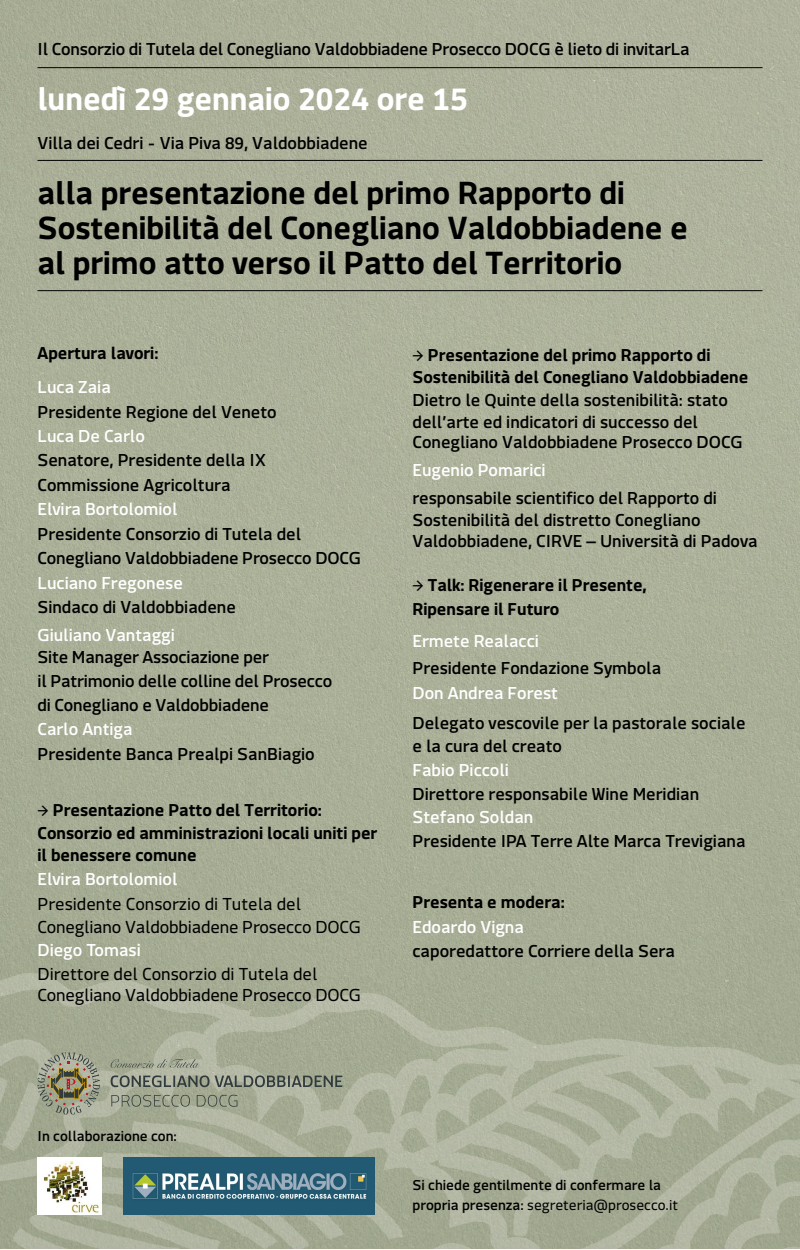
<style>
.page{position:relative;width:800px;height:1250px;background:#fff}
.page>*{position:absolute;margin:0;border:0;box-sizing:border-box;transform-origin:0 0}
.t1{font:700 33.75px/35px "Macho Modular";color:#000}
.t2{font:700 33.75px "Macho Modular";color:#fff}
.t3{font:500 18.12px/24.4px "Macho Modular";color:#000}
.t4{font:700 18.12px/23.5px "Macho Modular";color:#000}
.t5{font:500 18.12px "Macho Modular";color:#fff}
.t6{font:18.12px/23.5px "Macho Modular";letter-spacing:-.01em;color:#000}
.t7{font:500 15px/19px "Macho Modular";color:#000}
.s1{font-weight:400}
</style>
<div class="page">
<img style="left:0;top:0;width:800px;height:972px">
<hr style="left:38px;top:67px;width:724px;height:1px;background:#000">
<hr style="left:38px;top:160px;width:724px;height:1px;background:#000">
<hr style="left:38px;top:290px;width:724px;height:1px;background:#000">
<svg style="left:0;top:972px;width:800px;height:277px"></svg>
<svg style="left:38px;top:805px;width:10px;height:11px"></svg>
<svg style="left:413px;top:350px;width:10px;height:11px"></svg>
<svg style="left:413px;top:581px;width:10px;height:10px"></svg>
<p class="t3" style="left:38px;top:37px;width:654px">Il Consorzio di Tutela del Conegliano Valdobbiadene Prosecco DOCG è lieto di invitarLa</p>
<h1 class="t2" style="left:38px;top:79px;width:432px">lunedì 29 gennaio 2024 ore 15</h1>
<p class="t3" style="left:38px;top:131px;width:332px">Villa dei Cedri - Via Piva 89, Valdobbiadene</p>
<h1 class="t1" style="left:38px;top:175px;width:652px">alla presentazione del primo Rapporto di<br>Sostenibilità del Conegliano Valdobbiadene e al primo atto verso il Patto del Territorio</h1>
<p class="t4" style="left:38px;top:341px;width:122px">Apertura lavori:</p>
<p class="t5" style="left:38px;top:376px;width:75px">Luca Zaia</p>
<p class="t3" style="left:38px;top:399px;width:241px">Presidente Regione del Veneto</p>
<p class="t5" style="left:38px;top:425px;width:109px">Luca De Carlo</p>
<p class="t3" style="left:38px;top:448px;width:230px">Senatore, Presidente della IX<br>Commissione Agricoltura</p>
<p class="t5" style="left:38px;top:498px;width:142px">Elvira Bortolomiol</p>
<p class="t3" style="left:38px;top:521px;width:325px">Presidente Consorzio di Tutela del<br>Conegliano Valdobbiadene Prosecco DOCG</p>
<p class="t5" style="left:38px;top:572px;width:147px">Luciano Fregonese</p>
<p class="t3" style="left:38px;top:595px;width:200px">Sindaco di Valdobbiadene</p>
<p class="t5" style="left:38px;top:624px;width:139px">Giuliano Vantaggi</p>
<p class="t3" style="left:38px;top:645px;width:296px;line-height:23.9px">Site Manager Associazione per<br>il Patrimonio delle colline del Prosecco di Conegliano e Valdobbiadene</p>
<p class="t5" style="left:38px;top:718px;width:97px">Carlo Antiga</p>
<p class="t3" style="left:38px;top:741px;width:279px">Presidente Banca Prealpi SanBiagio</p>
<p class="t4" style="left:37px;top:798px;width:341px;text-indent:15px">Presentazione Patto del Territorio:<br>Consorzio ed amministrazioni locali uniti per</p>
<p class="t4" style="left:37px;top:843px;width:161px">il benessere comune</p>
<p class="t5" style="left:37px;top:868px;width:142px">Elvira Bortolomiol</p>
<p class="t6" style="left:37px;top:892px;width:325px">Presidente Consorzio di Tutela del<br>Conegliano Valdobbiadene Prosecco DOCG</p>
<p class="t5" style="left:37px;top:939px;width:105px">Diego Tomasi</p>
<p class="t6" style="left:37px;top:963px;width:325px;line-height:21.4px">Direttore del Consorzio di Tutela del<br>Conegliano Valdobbiadene Prosecco DOCG</p>
<p class="t4" style="left:413px;top:343px;width:337px;line-height:22.5px;text-indent:15px">Presentazione del primo Rapporto di<br>Sostenibilità del Conegliano Valdobbiadene</p>
<p class="t3" style="left:413px;top:388px;width:317px;line-height:22.5px">Dietro le Quinte della sostenibilità: stato dell’arte ed indicatori di successo del</p>
<p class="t3" style="left:413px;top:429px;width:332px">Conegliano Valdobbiadene Prosecco DOCG</p>
<p class="t5" style="left:413px;top:460px;width:135px">Eugenio Pomarici</p>
<p class="t3" style="left:413px;top:487px;width:347px;line-height:21.2px">responsabile scientifico del Rapporto di<br>Sostenibilità del distretto Conegliano<br>Valdobbiadene, CIRVE – Università di Padova</p>
<p class="t4" style="left:413px;top:573px;width:236px;text-indent:15px">Talk: Rigenerare il Presente,<br>Ripensare il Futuro</p>
<p class="t5" style="left:413px;top:630px;width:128px">Ermete Realacci</p>
<p class="t3" style="left:413px;top:656px;width:250px">Presidente Fondazione Symbola</p>
<p class="t5" style="left:413px;top:682px;width:147px">Don Andrea Forest</p>
<p class="t3" style="left:413px;top:710px;width:335px;line-height:23.8px">Delegato vescovile per la pastorale sociale e la cura del creato</p>
<p class="t5" style="left:413px;top:759px;width:98px">Fabio Piccoli</p>
<p class="t3" style="left:413px;top:781px;width:288px">Direttore responsabile Wine Meridian</p>
<p class="t5" style="left:413px;top:807px;width:122px">Stefano Soldan</p>
<p class="t3" style="left:413px;top:829px;width:335px">Presidente IPA Terre Alte Marca Trevigiana</p>
<p class="t4" style="left:413px;top:890px;width:154px">Presenta e modera:</p>
<p class="t5" style="left:413px;top:916px;width:113px">Edoardo Vigna</p>
<p class="t3" style="left:413px;top:938px;width:264px">caporedattore Corriere della Sera</p>
<p class="t7" style="left:38px;top:1127px;width:141px">In collaborazione con:</p>
<p class="t7" style="left:413px;top:1176px;width:267px">Si chiede gentilmente di confermare la propria presenza: <span class="s1">segreteria@prosecco.it</span></p>
</div>
